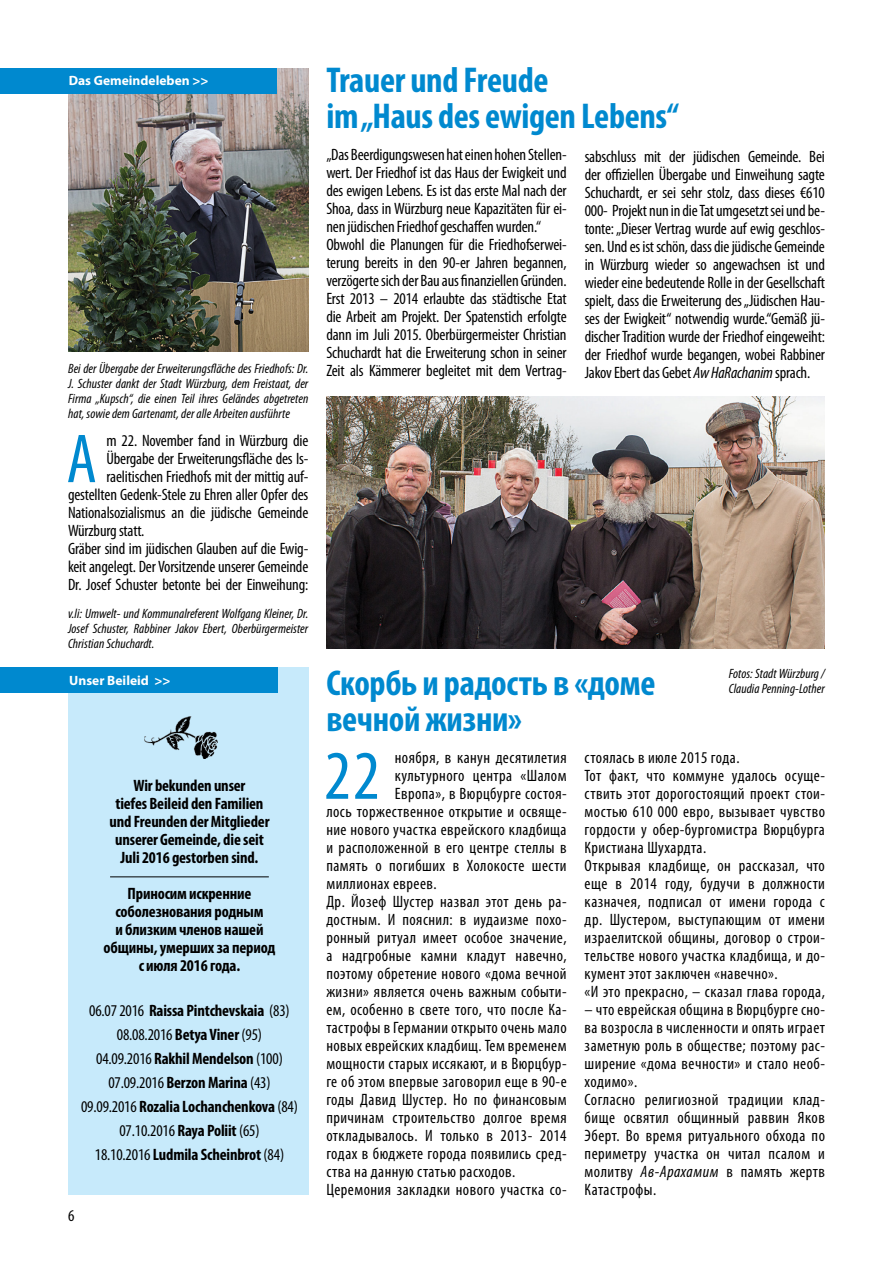
<style>
.page{position:relative;width:893px;height:1263px;background:#fff}
.page>*{position:absolute;margin:0;border:0;box-sizing:border-box;transform-origin:0 0}
.t1{font:condensed 69.9px "Myriad Pro";color:#0089cf}
.t2{font:700 condensed 36px/36px "Myriad Pro";letter-spacing:-.01em;color:#0089cf}
.t3{font:condensed 16.5px/18px "Myriad Pro";letter-spacing:.025em;color:#000}
.t4{font:condensed 16.5px/18px "Myriad Pro";letter-spacing:-.01em;color:#000}
.t5{font:700 condensed 16.5px/18px "Myriad Pro";letter-spacing:-.01em;color:#000;text-align:center}
.t6{font:italic condensed 13.5px/15px "Myriad Pro";letter-spacing:.005em;color:#000;text-align:justify}
.t7{font:700 13.5px "Myriad Pro";color:#fff}
.s1{font-style:italic}
.s2{font-weight:400}
</style>
<div class="page">
<img style="left:68px;top:69px;width:240px;height:282px">
<div style="left:0;top:68px;width:276px;height:26px;background:#0089cf"></div>
<img style="left:326px;top:396px;width:499px;height:252px">
<div style="left:68px;top:668px;width:240px;height:527px;background:#c7eafb"></div>
<img style="left:145px;top:717px;width:73px;height:41px">
<div style="left:0;top:668px;width:277px;height:25px;background:#0089cf"></div>
<hr style="left:110px;top:876px;width:159px;height:1px;background:#000">
<p class="t7" style="left:69px;top:72px;width:141px">Das Gemeindeleben &gt;&gt;</p>
<h2 class="t2" style="left:326px;top:62px;width:354px">Trauer und Freude<br>im „Haus des ewigen Lebens“</h2>
<p class="t6" style="left:68px;top:362px;width:242px">Bei der Übergabe der Erweiterungsfläche des Friedhofs: Dr.<br>J. Schuster dankt der Stadt Würzburg, dem Freistaat, der Firma „Kupsch“, die einen Teil ihres Geländes abgetreten hat, sowie dem Gartenamt, der alle Arbeiten ausführte</p>
<h1 class="t1" style="left:66px;top:421px;width:32px">A</h1>
<p class="t4" style="left:106px;top:432px;width:203px">m 22. November fand in Würzburg die</p>
<p class="t4" style="left:106px;top:450px;width:203px">Übergabe der Erweiterungsfläche des Is-</p>
<p class="t4" style="left:106px;top:468px;width:203px">raelitischen Friedhofs mit der mittig auf-</p>
<p class="t4" style="left:68px;top:486px;width:242px">gestellten Gedenk-Stele zu Ehren aller Opfer des</p>
<p class="t4" style="left:68px;top:504px;width:242px">Nationalsozialismus an die jüdische Gemeinde</p>
<p class="t4" style="left:68px;top:522px;width:78px">Würzburg statt.</p>
<p class="t4" style="left:68px;top:540px;width:242px">Gräber sind im jüdischen Glauben auf die Ewig-</p>
<p class="t4" style="left:68px;top:558px;width:242px">keit angelegt. Der Vorsitzende unserer Gemeinde</p>
<p class="t4" style="left:68px;top:576px;width:242px">Dr. Josef Schuster betonte bei der Einweihung:</p>
<p class="t6" style="left:68px;top:607px;width:242px">v.li: Umwelt- und Kommunalreferent Wolfgang Kleiner, Dr.<br>Josef Schuster, Rabbiner Jakov Ebert, Oberbürgermeister Christian Schuchardt.</p>
<p class="t4" style="left:326px;top:146px;width:242px">„Das Beerdigungswesen hat einen hohen Stellen&shy;wert. Der Friedhof ist das Haus der Ewigkeit und des ewigen Lebens. Es ist das erste Mal nach der Shoa, dass in Würzburg neue Kapazitäten für ei&shy;nen jüdischen Friedhof geschaffen wurden.“ Obwohl die Planungen für die Friedhofserwei&shy;terung bereits in den 90-er Jahren begannen, verzögerte sich der Bau aus finanziellen Gründen.<br>Erst 2013 – 2014 erlaubte das städtische Etat die Arbeit am Projekt. Der Spatenstich erfolgte dann im Juli 2015. Oberbürgermeister Christian Schuchardt hat die Erweiterung schon in seiner Zeit als Kämmerer begleitet mit dem Vertrag-</p>
<p class="t3" style="left:585px;top:147px;width:242px;text-align:justify">sabschluss mit der jüdischen Gemeinde. Bei der offiziellen Übergabe und Einweihung sagte Schuchardt, er sei sehr stolz, dass dieses €610<br>000- Projekt nun in die Tat umgesetzt sei und be&shy;tonte: „Dieser Vertrag wurde auf ewig geschlos&shy;sen. Und es ist schön, dass die jüdische Gemeinde in Würzburg wieder so angewachsen ist und wieder eine bedeutende Rolle in der Gesellschaft spielt, dass die Erweiterung des „Jüdischen Hau&shy;ses der Ewigkeit“ notwendig wurde.“Gemäß jü&shy;discher Tradition wurde der Friedhof eingeweiht: der Friedhof wurde begangen, wobei Rabbiner Jakov Ebert das Gebet <span class="s1">Aw HaRachanim</span> sprach.</p>
<p class="t7" style="left:69px;top:671px;width:103px">Unser Beileid &gt;&gt;</p>
<p class="t6" style="left:729px;top:667px;width:98px">Fotos: Stadt Würzburg /<br>Claudia Penning-Lother</p>
<h2 class="t2" style="left:326px;top:665px;width:331px">Скорбь и радость в «доме вечной жизни»</h2>
<p class="t5" style="left:109px;top:777px;width:162px">Wir bekunden unser<br>tiefes Beileid den Familien und Freunden der Mitglieder unserer Gemeinde, die seit<br>Juli 2016 gestorben sind.</p>
<p class="t5" style="left:104px;top:885px;width:173px">Приносим искренние соболезнования родным<br>и близким членов нашей общины, умерших за период с июля 2016 года.</p>
<p class="t5" style="left:81px;top:999px;width:218px;line-height:24px"><span class="s2">06.07 2016</span> Raissa Pintchevskaia <span class="s2">(83)<br>08.08.2016</span> Betya Viner <span class="s2">(95)<br>04.09.2016</span> Rakhil Mendelson <span class="s2">(100)<br>07.09.2016</span> Berzon Marina <span class="s2">(43)<br>09.09.2016</span> Rozalia Lochanchenkova <span class="s2">(84)<br>07.10.2016</span> Raya Poliit <span class="s2">(65)<br>18.10.2016</span> Ludmila Scheinbrot <span class="s2">(84)</span></p>
<p class="t3" style="left:68px;top:1206px;width:8px">6</p>
<h1 class="t1" style="left:324px;top:738px;width:57px">22</h1>
<p class="t3" style="left:395px;top:749px;width:173px">ноября, в канун десятилетия</p>
<p class="t3" style="left:395px;top:767px;width:173px">культурного центра «Шалом</p>
<p class="t3" style="left:395px;top:785px;width:173px">Европа», в Вюрцбурге состоя-</p>
<p class="t3" style="left:326px;top:803px;width:242px">лось торжественное открытие и освяще-</p>
<p class="t3" style="left:326px;top:821px;width:242px">ние нового участка еврейского кладбища</p>
<p class="t3" style="left:326px;top:839px;width:242px">и расположенной в его центре стеллы в</p>
<p class="t3" style="left:326px;top:857px;width:242px">память о погибших в Холокосте шести</p>
<p class="t3" style="left:326px;top:875px;width:112px">миллионах евреев.</p>
<p class="t3" style="left:326px;top:893px;width:242px">Др. Йозеф Шустер назвал этот день ра-</p>
<p class="t3" style="left:326px;top:911px;width:242px">достным. И пояснил: в иудаизме похо-</p>
<p class="t3" style="left:326px;top:929px;width:242px">ронный ритуал имеет особое значение,</p>
<p class="t3" style="left:326px;top:947px;width:242px">а надгробные камни кладут навечно,</p>
<p class="t3" style="left:326px;top:965px;width:242px">поэтому обретение нового «дома вечной</p>
<p class="t3" style="left:326px;top:983px;width:242px">жизни» является очень важным событи-</p>
<p class="t3" style="left:326px;top:1001px;width:242px">ем, особенно в свете того, что после Ка-</p>
<p class="t3" style="left:326px;top:1019px;width:242px">тастрофы в Германии открыто очень мало</p>
<p class="t3" style="left:326px;top:1037px;width:242px">новых еврейских кладбищ. Тем временем</p>
<p class="t3" style="left:326px;top:1055px;width:242px">мощности старых иссякают, и в Вюрцбур-</p>
<p class="t3" style="left:326px;top:1073px;width:242px">ге об этом впервые заговорил еще в 90-е</p>
<p class="t3" style="left:326px;top:1091px;width:242px">годы Давид Шустер. Но по финансовым</p>
<p class="t3" style="left:326px;top:1109px;width:242px">причинам строительство долгое время</p>
<p class="t3" style="left:326px;top:1127px;width:242px">откладывалось. И только в 2013- 2014</p>
<p class="t3" style="left:326px;top:1145px;width:242px">годах в бюджете города появились сред-</p>
<p class="t3" style="left:326px;top:1163px;width:190px">ства на данную статью расходов.</p>
<p class="t3" style="left:326px;top:1181px;width:242px">Церемония закладки нового участка со-</p>
<p class="t3" style="left:585px;top:749px;width:242px">стоялась в июле 2015 года.<br>Тот факт, что коммуне удалось осуще&shy;ствить этот дорогостоящий проект стои&shy;мостью 610 000 евро, вызывает чувство гордости у обер-бургомистра Вюрцбурга Кристиана Шухардта.<br>Открывая кладбище, он рассказал, что еще в 2014 году, будучи в должности казначея, подписал от имени города с др. Шустером, выступающим от имени израелитской общины, договор о строи&shy;тельстве нового участка кладбища, и до&shy;кумент этот заключен «навечно».<br>«И это прекрасно, – сказал глава города,</p>
<p class="t3" style="left:585px;top:1001px;width:242px">– что еврейская община в Вюрцбурге сно&shy;ва возросла в численности и опять играет заметную роль в обществе; поэтому рас&shy;ширение «дома вечности» и стало необ&shy;ходимо».<br>Согласно религиозной традиции клад&shy;бище освятил общинный раввин Яков<br>Эберт. Во время ритуального обхода по периметру участка он читал псалом и молитву <span class="s1">Ав-Арахамим</span> в память жертв<br>Катастрофы.</p>
</div>
